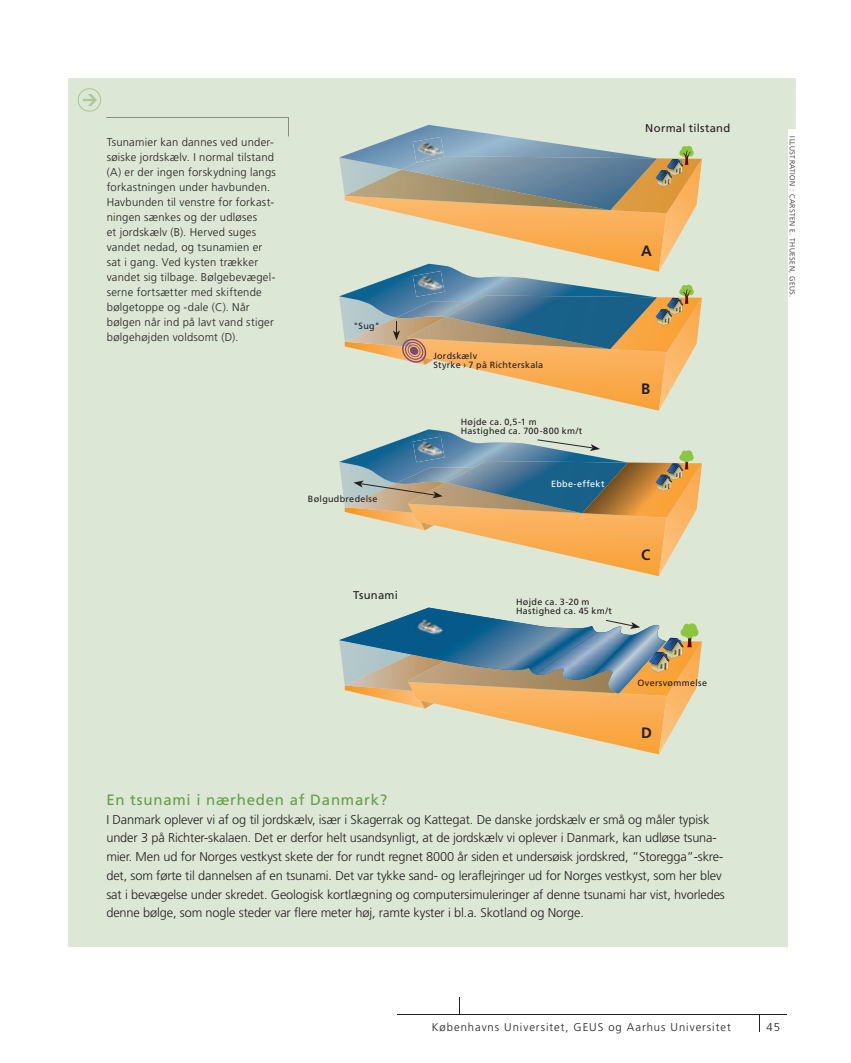
<style>
.page{position:relative;width:851px;height:1063px;background:#fff}
.page>*{position:absolute;margin:0;border:0;box-sizing:border-box;transform-origin:0 0}
.t1{font:15px "Frutiger";letter-spacing:.05em;color:#659d48}
.t2{font:700 15px "Frutiger";color:#231f20}
.t3{font:300 12.75px/18.8px "Frutiger";letter-spacing:-.01em;color:#231f20}
.t4{font:300 11.25px/15px "Frutiger";letter-spacing:.02em;color:#231f20}
.t5{font:300 11.25px "Frutiger";letter-spacing:.085em;color:#231f20}
.t6{font:11.25px "Frutiger";letter-spacing:.025em;color:#231f20}
.t7{font:9px/9px "Frutiger";letter-spacing:.035em;color:#231f20}
.t8{font:9px "Frutiger";letter-spacing:.035em;color:#fff}
.t9{font:300 7.5px "Frutiger";letter-spacing:.05em;color:#231f20}
</style>
<div class="page">
<svg style="left:759px;top:1015px;width:1px;height:16px"></svg>
<svg style="left:459px;top:997px;width:1px;height:17px"></svg>
<hr style="left:397px;top:1014px;width:390px;height:1px;background:#231f20">
<div style="left:787px;top:79px;width:8px;height:50px;background:#dde7d5"></div>
<div style="left:68px;top:79px;width:719px;height:868px;background:#dde7d5"></div>
<svg style="left:339px;top:429px;width:363px;height:147px"></svg>
<svg style="left:339px;top:125px;width:363px;height:286px"></svg>
<svg style="left:344px;top:622px;width:358px;height:132px"></svg>
<img style="left:343px;top:620px;width:288px;height:60px">
<img style="left:339px;top:608px;width:258px;height:66px">
<img style="left:412px;top:615px;width:32px;height:26px">
<svg style="left:78px;top:88px;width:211px;height:48px"></svg>
<p class="t4" style="left:107px;top:136px;width:170px">Tsunamier kan dannes ved under&shy;søiske jordskælv. I normal tilstand (A) er der ingen forskydning langs forkastningen under havbunden.<br>Havbunden til venstre for forkast&shy;ningen sænkes og der udløses<br>et jordskælv (B). Herved suges vandet nedad, og tsunamien er sat i gang. Ved kysten trækker vandet sig tilbage. Bølgebevægel&shy;serne fortsætter med skiftende bølgetoppe og -dale (C). Når bølgen når ind på lavt vand stiger bølgehøjden voldsomt (D).</p>
<p class="t7" style="left:353px;top:322px;width:28px">"Sug"</p>
<p class="t7" style="left:308px;top:495px;width:71px">Bølgudbredelse</p>
<p class="t6" style="left:353px;top:591px;width:46px">Tsunami</p>
<p class="t6" style="left:645px;top:123px;width:86px">Normal tilstand</p>
<p class="t2" style="left:641px;top:244px;width:12px">A</p>
<p class="t7" style="left:433px;top:352px;width:111px">Jordskælv<br>Styrke › 7 på Richterskala</p>
<p class="t7" style="left:460px;top:418px;width:123px">Højde ca. 0,5-1 m<br>Hastighed ca. 700-800 km/t</p>
<p class="t8" style="left:551px;top:481px;width:55px">Ebbe-effekt</p>
<p class="t7" style="left:516px;top:598px;width:97px">Højde ca. 3-20 m<br>Hastighed ca. 45 km/t</p>
<p class="t2" style="left:641px;top:383px;width:11px">B</p>
<p class="t2" style="left:641px;top:549px;width:11px">C</p>
<p class="t7" style="left:637px;top:679px;width:71px">Oversvømmelse</p>
<p class="t2" style="left:641px;top:727px;width:12px">D</p>
<p class="t1" style="left:106px;top:794px;width:282px">En tsunami i nærheden af Danmark?</p>
<p class="t3" style="left:106px;top:811px;width:620px">I Danmark oplever vi af og til jordskælv, især i Skagerrak og Kattegat. De danske jordskælv er små og måler typisk under 3 på Richter-skalaen. Det er derfor helt usandsynligt, at de jordskælv vi oplever i Danmark, kan udløse tsuna&shy;mier. Men ud for Norges vestkyst skete der for rundt regnet 8000 år siden et undersøisk jordskred, ”Storegga”-skre&shy;det, som førte til dannelsen af en tsunami. Det var tykke sand- og leraflejringer ud for Norges vestkyst, som her blev sat i bevægelse under skredet. Geologisk kortlægning og computersimuleringer af denne tsunami har vist, hvorledes denne bølge, som nogle steder var flere meter høj, ramte kyster i bl.a. Skotland og Norge.</p>
<p class="t9" style="left:795px;top:136px;width:162px;rotate:90deg">ILLUSTRATION : CARSTEN E. THUESEN, GEUS.</p>
<p class="t5" style="left:432px;top:1023px;width:300px">Københavns Universitet, GEUS og Aarhus Universitet</p>
<p class="t4" style="left:766px;top:1021px;width:15px">45</p>
</div>
